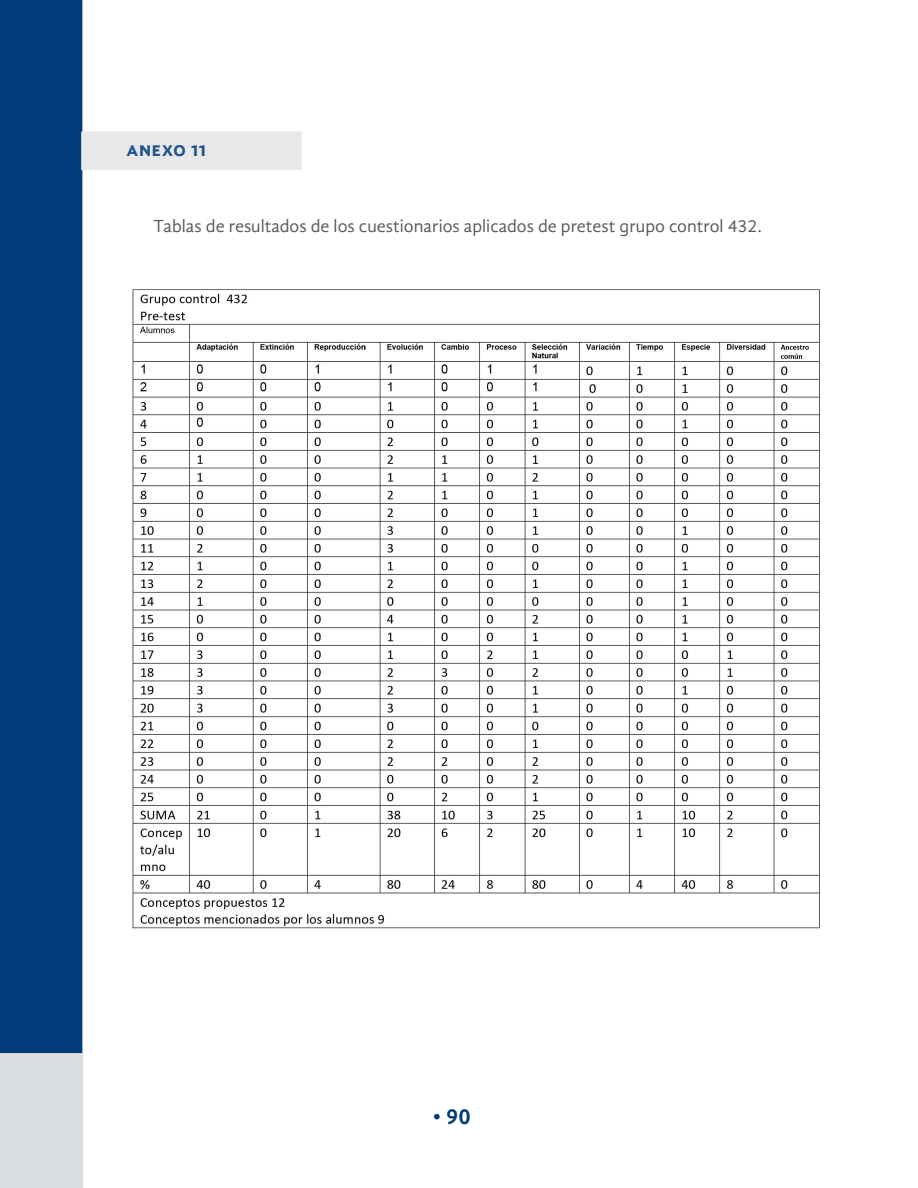
<style>
.page{position:relative;width:918px;height:1188px;background:#fff}
.page>*{position:absolute;margin:0;border:0;box-sizing:border-box;transform-origin:0 0}
.t1{font:700 22.5px "Gandhi Sans";color:#003d78}
.t2{font:700 21px "Gandhi Sans";color:#21548c}
.t3{font:18px "Gandhi Sans";color:#57585a}
.s1{font-weight:400;font-size:21px}
</style>
<div class="page">
<img style="left:0;top:131px;width:820px;height:1057px">
<div style="left:0;top:0;width:83px;height:1054px;background:#013b7a"></div>
<p class="t2" style="left:126px;top:137px;width:82px">Anexo 11</p>
<p class="t3" style="left:153px;top:216px;width:610px">Tablas de resultados de los cuestionarios aplicados de pretest grupo control 432.</p>
<p class="t1" style="left:433px;top:1104px;width:40px"><span class="s1">•</span> 90</p>
</div>
